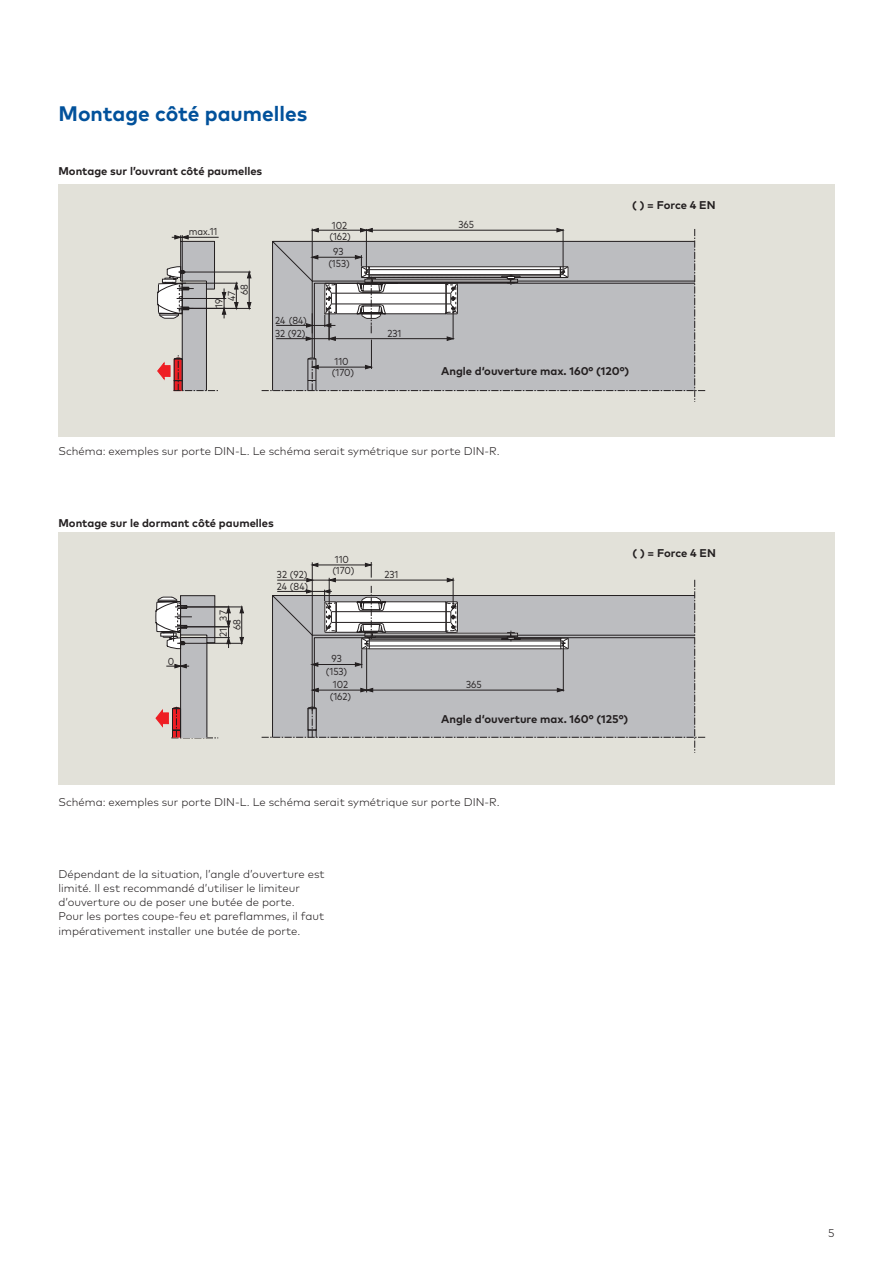
<style>
.page{position:relative;width:893px;height:1263px;background:#fff}
.page>*{position:absolute;margin:0;border:0;box-sizing:border-box;transform-origin:0 0}
.t1{font:700 21px "Mark Pro";color:#01519b}
.t2{font:300 11.25px/14.2px "Mark Pro";color:#231f20}
.t3{font:700 11.25px "Mark Pro";color:#231f20}
.t4{font:10.2px/11.4px "Mark Pro";color:#231f20;scale:.9 1}
</style>
<div class="page">
<div style="left:58px;top:184px;width:776px;height:252px;background:#e2e1d9"></div>
<div style="left:182px;top:283px;width:24px;height:107px;background:#bcbdc0"></div>
<hr style="left:182px;top:289px;width:1px;height:101px;background:#231f20">
<hr style="left:206px;top:283px;width:1px;height:107px;background:#231f20">
<hr style="left:180px;top:235px;width:1px;height:46px;background:#231f20">
<hr style="left:182px;top:235px;width:1px;height:48px;background:#231f20">
<hr style="left:186px;top:308px;width:65px;height:1px;background:#231f20">
<hr style="left:184px;top:272px;width:67px;height:1px;background:#231f20">
<svg style="left:157px;top:355px;width:61px;height:36px"></svg>
<svg style="left:247px;top:272px;width:4px;height:36px"></svg>
<svg style="left:157px;top:236px;width:81px;height:83px"></svg>
<svg style="left:262px;top:228px;width:444px;height:174px"></svg>
<div style="left:58px;top:532px;width:776px;height:252px;background:#e2e1d9"></div>
<hr style="left:183px;top:626px;width:47px;height:1px;background:#231f20">
<hr style="left:181px;top:637px;width:49px;height:1px;background:#231f20">
<hr style="left:184px;top:643px;width:59px;height:1px;background:#231f20">
<hr style="left:183px;top:607px;width:60px;height:1px;background:#231f20">
<svg style="left:227px;top:607px;width:3px;height:41px"></svg>
<svg style="left:240px;top:607px;width:3px;height:36px"></svg>
<svg style="left:155px;top:595px;width:63px;height:144px"></svg>
<svg style="left:262px;top:562px;width:444px;height:191px"></svg>
<h1 class="t1" style="left:58px;top:98px;width:251px">Montage côté paumelles</h1>
<p class="t3" style="left:58px;top:163px;width:205px">Montage sur l’ouvrant côté paumelles</p>
<p class="t4" style="left:189px;top:227px;width:33px">max.11</p>
<p class="t4" style="left:239px;top:295px;width:14px;rotate:-90deg">68</p>
<p class="t4" style="left:226px;top:301px;width:13px;rotate:-90deg">47</p>
<p class="t4" style="left:214px;top:308px;width:12px;rotate:-90deg">19</p>
<p class="t4" style="left:275px;top:316px;width:37px">24 (84)</p>
<p class="t4" style="left:332px;top:220px;width:18px">102</p>
<p class="t4" style="left:458px;top:220px;width:19px">365</p>
<p class="t4" style="left:329px;top:229px;width:25px;line-height:15.5px;text-align:center">(162)<br>93</p>
<p class="t4" style="left:328px;top:258px;width:25px">(153)</p>
<p class="t4" style="left:275px;top:328px;width:35px">32 (92)</p>
<p class="t4" style="left:388px;top:328px;width:17px">231</p>
<p class="t3" style="left:632px;top:197px;width:85px">( ) = Force 4 EN</p>
<p class="t4" style="left:332px;top:356px;width:26px">110 (170)</p>
<p class="t3" style="left:441px;top:362px;width:190px">Angle d‘ouverture max. 160° (120°)</p>
<p class="t2" style="left:58px;top:442px;width:443px">Schéma: exemples sur porte DIN-L. Le schéma serait symétrique sur porte DIN-R.</p>
<p class="t3" style="left:58px;top:514px;width:217px">Montage sur le dormant côté paumelles</p>
<p class="t4" style="left:168px;top:656px;width:9px">0</p>
<p class="t4" style="left:218px;top:620px;width:13px;rotate:-90deg">37</p>
<p class="t4" style="left:217px;top:630px;width:14px;line-height:13.5px;text-indent:-6px;rotate:-90deg">21<br>68</p>
<p class="t4" style="left:277px;top:570px;width:36px">32 (92)<br>24 (84)</p>
<p class="t4" style="left:332px;top:555px;width:26px;line-height:10.9px">110 (170)</p>
<p class="t4" style="left:326px;top:653px;width:25px;line-height:12.1px;text-align:center">93 (153)</p>
<p class="t4" style="left:330px;top:679px;width:25px;text-align:center">102 (162)</p>
<p class="t4" style="left:384px;top:570px;width:17px">231</p>
<p class="t4" style="left:466px;top:679px;width:19px">365</p>
<p class="t3" style="left:632px;top:545px;width:85px">( ) = Force 4 EN</p>
<p class="t3" style="left:441px;top:710px;width:189px">Angle d‘ouverture max. 160° (125°)</p>
<p class="t2" style="left:58px;top:793px;width:443px">Schéma: exemples sur porte DIN-L. Le schéma serait symétrique sur porte DIN-R.</p>
<p class="t2" style="left:58px;top:865px;width:268px">Dépendant de la situation, l’angle d’ouverture est limité. Il est recommandé d’utiliser le limiteur d’ouverture ou de poser une butée de porte.<br>Pour les portes coupe-feu et pareflammes, il faut impérativement installer une butée de porte.</p>
<p class="t2" style="left:828px;top:1225px;width:8px">5</p>
</div>
